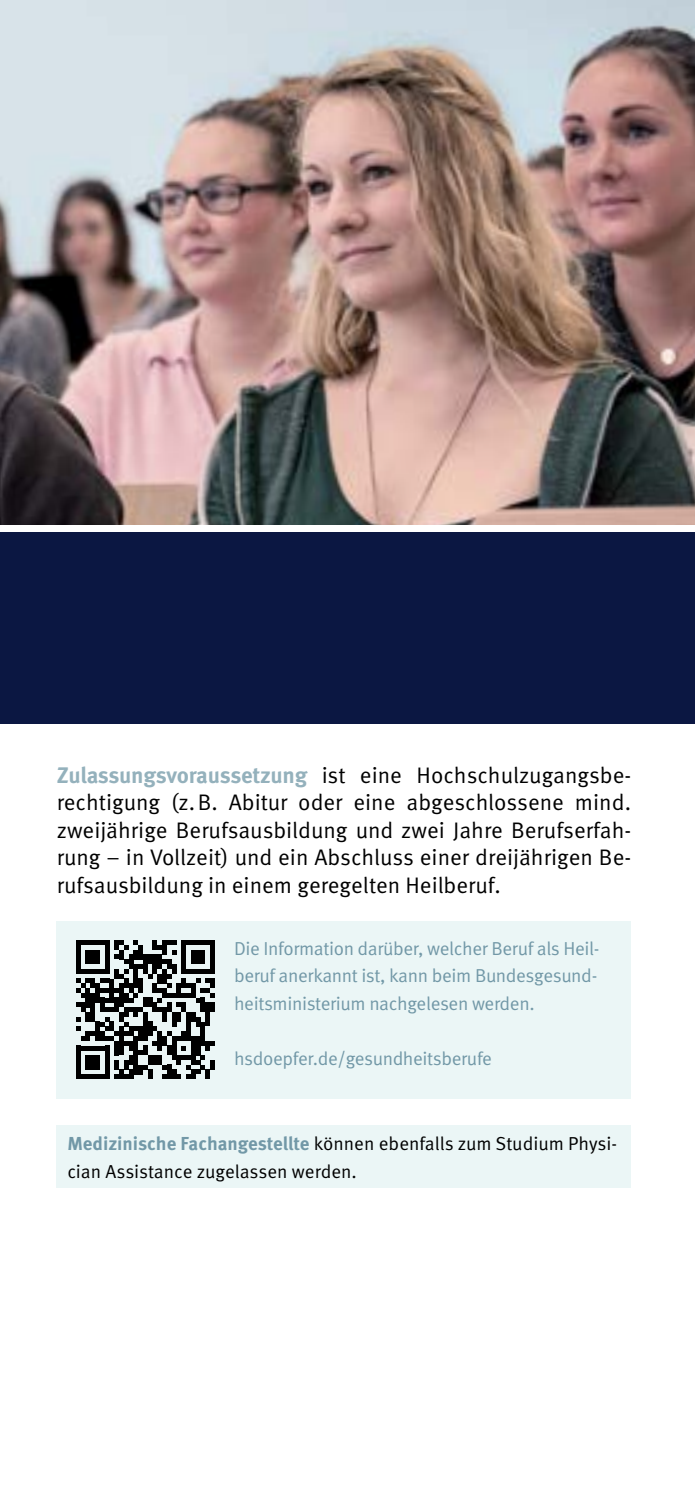
<style>
.page{position:relative;width:695px;height:1489px;background:#fff}
.page>*{position:absolute;margin:0;border:0;box-sizing:border-box;transform-origin:0 0}
.t1{font:22.5px/27.5px "Meta OT Norm";color:#000;text-align:justify}
.t2{font:18.75px/27.5px "Meta OT Norm";letter-spacing:-.02em;color:#7298a7;text-align:justify}
.t3{font:18.75px/27.5px "Meta OT Norm";color:#000}
.s1{font-family:"Meta OT";font-weight:700;color:#94b1bc}
.s2{font-family:"Meta OT";font-weight:700;color:#7298a7}
</style>
<div class="page">
<img style="left:0;top:0;width:694px;height:524px">
<div style="left:0;top:531px;width:694px;height:192px;background:#0b1742"></div>
<div style="left:57px;top:920px;width:574px;height:178px;background:#ebf6f6"></div>
<div style="left:57px;top:1125px;width:574px;height:63px;background:#ebf6f6"></div>
<svg style="left:76px;top:940px;width:139px;height:139px"></svg>
<div style="left:210px;top:1059px;width:5px;height:10px;background:#000"></div>
<p class="t1" style="left:57px;top:761px;width:576px"><span class="s1">Zulassungsvoraussetzung</span> ist eine Hochschulzugangsbe&shy;rechtigung (z.B. Abitur oder eine abgeschlossene mind. zweijährige Berufsausbildung und zwei Jahre Berufserfah&shy;rung – in Vollzeit) und ein Abschluss einer dreijährigen Be&shy;rufsausbildung in einem geregelten Heilberuf.</p>
<p class="t2" style="left:234px;top:934px;width:365px">Die Information darüber, welcher Beruf als Heil&shy;beruf anerkannt ist, kann beim Bundesgesund&shy;heitsministerium nachgelesen werden.</p>
<p class="t2" style="left:234px;top:1044px;width:259px">hsdoepfer.de/gesundheitsberufe</p>
<p class="t3" style="left:67px;top:1129px;width:551px"><span class="s2">Medizinische Fachangestellte</span> können ebenfalls zum Studium Physi&shy;cian Assistance zugelassen werden.</p>
</div>
